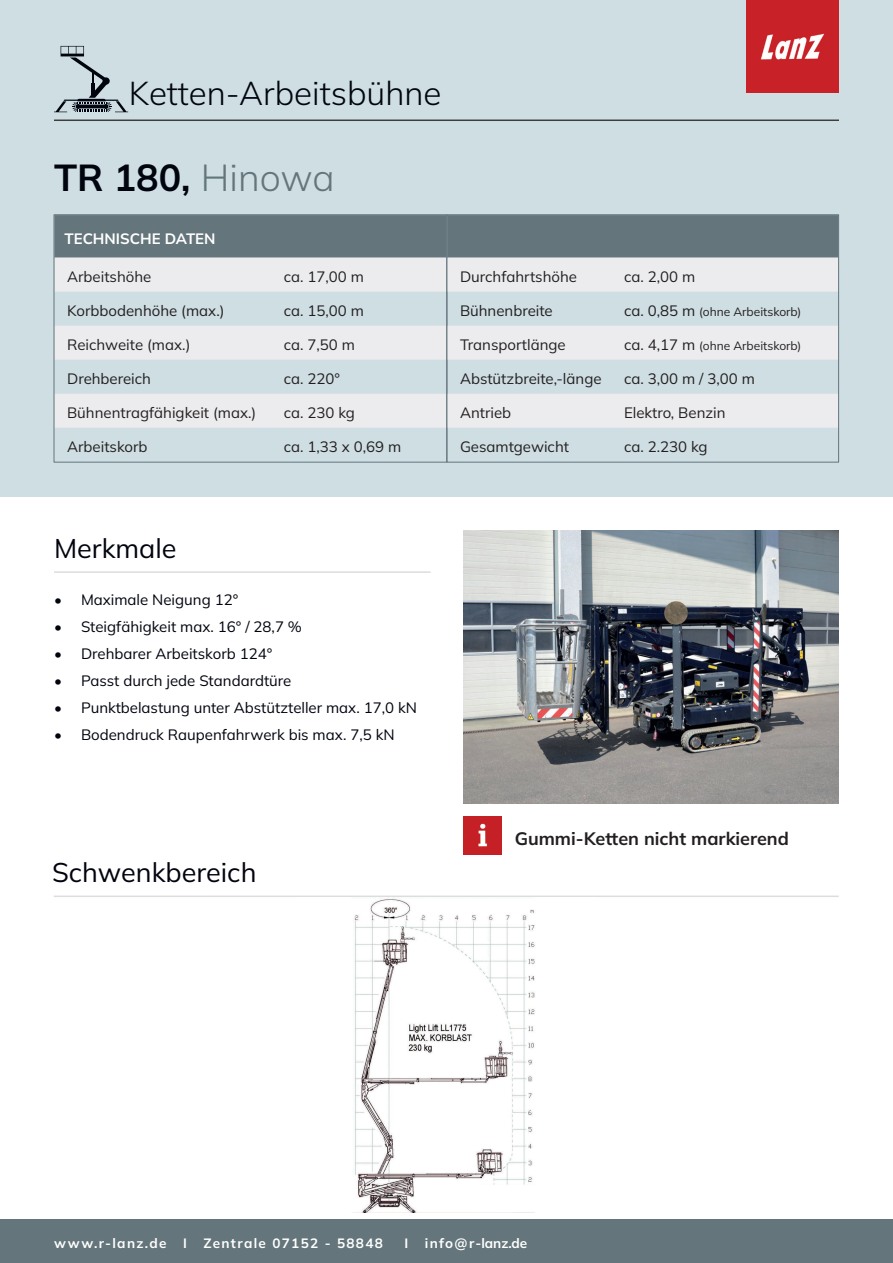
<style>
.page{position:relative;width:893px;height:1263px;background:#fff}
.page>*{position:absolute;margin:0;border:0;box-sizing:border-box;transform-origin:0 0}
.t1{font:700 37.5px "Mulish";color:#00040e}
.t2{font:300 33px "Mulish";color:#00040e}
.t3{font:27px "Mulish";color:#00040e}
.t4{font:700 18px "Mulish";color:#231f20}
.t5{font:15px "Mulish";color:#231f20}
.t6{font:15px "Mulish";color:#00040e}
.t7{font:700 15px "Mulish";color:#fff}
.t8{font:700 13.5px "Mulish";letter-spacing:.1em;color:#fff}
.t9{font:700 13.5px "Mulish";color:#fff}
.t10{font:12px "Mulish";color:#231f20}
.s1{font-weight:300;color:#64757b}
.s2{font-size:15px}
</style>
<div class="page">
<div style="left:0;top:0;width:893px;height:496px;background:#cedee3"></div>
<div style="left:0;top:1219px;width:893px;height:44px;background:#64757b"></div>
<hr style="left:54px;top:120px;width:785px;height:1px;background:#3e3e3f">
<img style="left:747px;top:0;width:92px;height:92px">
<hr style="left:54px;top:895px;width:785px;height:2px;background:#dcdddf">
<hr style="left:54px;top:571px;width:377px;height:2px;background:#dcdddf">
<svg style="left:54px;top:46px;width:74px;height:66px"></svg>
<img style="left:464px;top:530px;width:375px;height:274px">
<svg style="left:56px;top:258px;width:389px;height:170px;fill:#ececee"></svg>
<div style="left:54px;top:215px;width:783px;height:43px;background:#64757b"></div>
<svg style="left:448px;top:258px;width:389px;height:170px;fill:#ececee"></svg>
<div style="left:446px;top:214px;width:393px;height:248px;border:1px solid #64757b"></div>
<img style="left:354px;top:897px;width:181px;height:315px">
<img style="left:464px;top:816px;width:38px;height:39px">
<h2 class="t2" style="left:129px;top:71px;width:314px">Ketten-Arbeitsbühne</h2>
<h1 class="t1" style="left:54px;top:152px;width:282px">TR 180, <span class="s1">Hinowa</span></h1>
<p class="t7" style="left:64px;top:228px;width:153px">TECHNISCHE DATEN</p>
<p class="t5" style="left:67px;top:267px;width:86px">Arbeitshöhe</p>
<p class="t5" style="left:284px;top:267px;width:82px">ca. 17,00 m</p>
<p class="t5" style="left:67px;top:301px;width:159px">Korbbodenhöhe (max.)</p>
<p class="t5" style="left:284px;top:301px;width:82px">ca. 15,00 m</p>
<p class="t5" style="left:67px;top:335px;width:125px">Reichweite (max.)</p>
<p class="t5" style="left:284px;top:335px;width:73px">ca. 7,50 m</p>
<p class="t5" style="left:67px;top:369px;width:85px">Drehbereich</p>
<p class="t5" style="left:284px;top:369px;width:58px">ca. 220°</p>
<p class="t5" style="left:67px;top:403px;width:191px">Bühnentragfähigkeit (max.)</p>
<p class="t5" style="left:284px;top:403px;width:73px">ca. 230 kg</p>
<p class="t5" style="left:67px;top:437px;width:82px">Arbeitskorb</p>
<p class="t5" style="left:284px;top:437px;width:119px">ca. 1,33 x 0,69 m</p>
<p class="t5" style="left:460px;top:267px;width:119px">Durchfahrtshöhe</p>
<p class="t5" style="left:624px;top:267px;width:73px">ca. 2,00 m</p>
<p class="t5" style="left:460px;top:301px;width:94px">Bühnenbreite</p>
<p class="t10" style="left:624px;top:304px;width:179px"><span class="s2">ca. 0,85 m</span> (ohne Arbeitskorb)</p>
<p class="t5" style="left:460px;top:335px;width:107px">Transportlänge</p>
<p class="t10" style="left:624px;top:338px;width:179px"><span class="s2">ca. 4,17 m</span> (ohne Arbeitskorb)</p>
<p class="t5" style="left:460px;top:369px;width:143px">Abstützbreite,-länge</p>
<p class="t5" style="left:624px;top:369px;width:132px">ca. 3,00 m / 3,00 m</p>
<p class="t5" style="left:460px;top:403px;width:53px">Antrieb</p>
<p class="t5" style="left:624px;top:403px;width:103px">Elektro, Benzin</p>
<p class="t5" style="left:460px;top:437px;width:111px">Gesamtgewicht</p>
<p class="t5" style="left:624px;top:437px;width:85px">ca. 2.230 kg</p>
<h3 class="t3" style="left:54px;top:530px;width:124px">Merkmale</h3>
<p class="t6" style="left:54px;top:589px;width:186px">• Maximale Neigung 12°</p>
<p class="t6" style="left:54px;top:616px;width:249px">• Steigfähigkeit max. 16° / 28,7 %</p>
<p class="t6" style="left:54px;top:643px;width:220px">• Drehbarer Arbeitskorb 124°</p>
<p class="t6" style="left:54px;top:670px;width:239px">• Passt durch jede Standardtüre</p>
<p class="t6" style="left:54px;top:697px;width:365px">• Punktbelastung unter Abstützteller max. 17,0 kN</p>
<p class="t6" style="left:54px;top:724px;width:342px">• Bodendruck Raupenfahrwerk bis max. 7,5 kN</p>
<h3 class="t3" style="left:52px;top:854px;width:206px">Schwenkbereich</h3>
<p class="t4" style="left:515px;top:826px;width:276px">Gummi-Ketten nicht markierend</p>
<p class="t8" style="left:54px;top:1234px;width:330px">www.r-lanz.de I Zentrale 07152 - 58848</p>
<p class="t9" style="left:404px;top:1234px;width:124px">I info@r-lanz.de</p>
</div>
